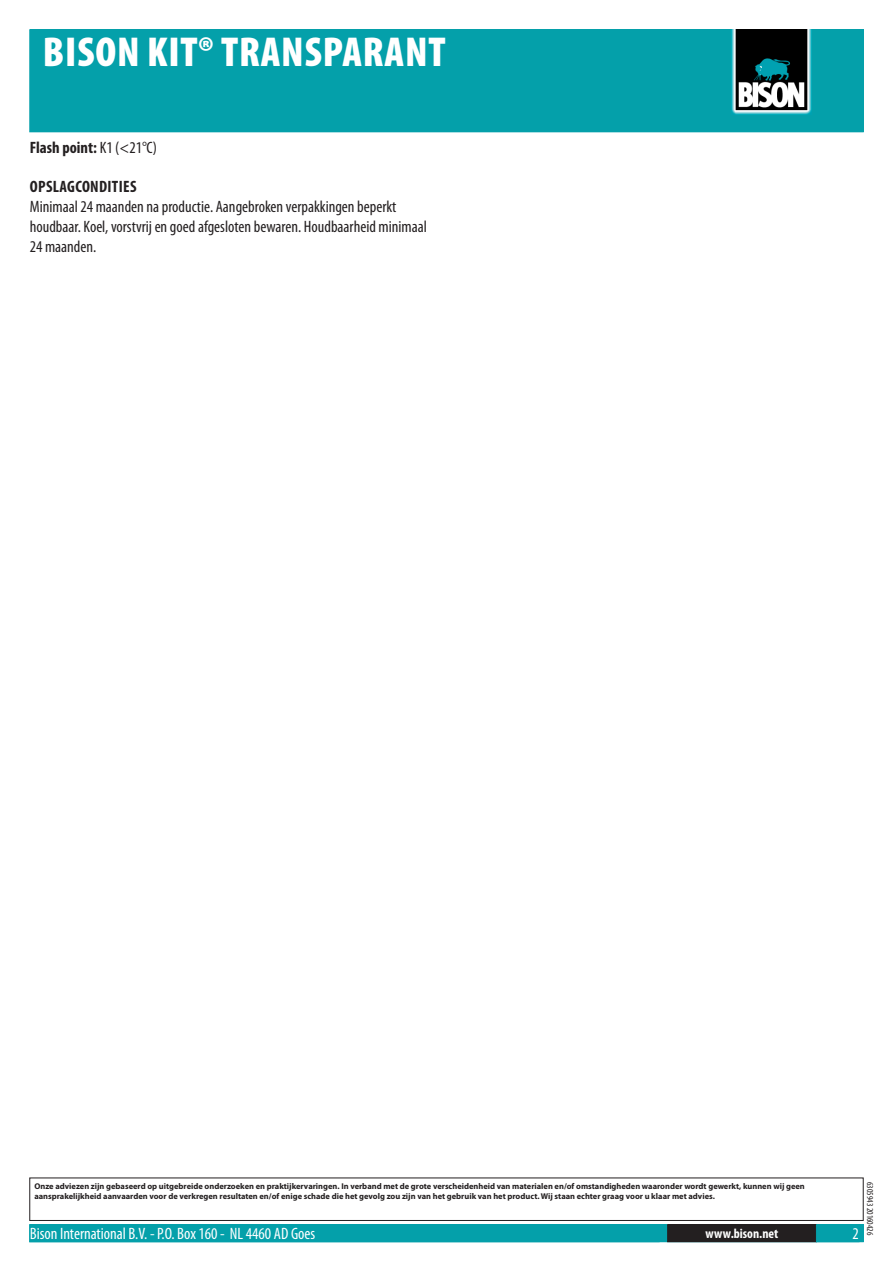
<style>
.page{position:relative;width:893px;height:1263px;background:#fff}
.page>*{position:absolute;margin:0;border:0;box-sizing:border-box;transform-origin:0 0}
.PageHeader{font:900 condensed 42px "Myriad Pro";letter-spacing:.02em;color:#fff}
.Regular{font:condensed 16.5px/19.8px "Myriad Pro";color:#231f20}
.ContactData{font:condensed 16.5px "Myriad Pro";color:#fff}
.Regular-2{font:700 condensed 16.5px "Myriad Pro";letter-spacing:.02em;color:#231f20}
.URL{font:700 condensed 13.5px "Myriad Pro";color:#fff}
.Revisie{font:condensed 9px "Myriad Pro";color:#231f20}
.Disclaimer{font:700 8.4px/10.1px "Myriad Pro";color:#231f20}
.s1{font-weight:400}
</style>
<div class="page">
<div style="left:30px;top:30px;width:833px;height:102px;background:#04a0aa"></div>
<div style="left:731px;top:30px;width:85px;height:85px;background:linear-gradient(to bottom,#05a7b3,#04a6b2)"></div>
<img style="left:731px;top:30px;width:80px;height:85px">
<div style="left:29px;top:1177px;width:835px;height:44px;border:1px solid #231f20"></div>
<div style="left:30px;top:1225px;width:833px;height:17px;background:#04a0aa"></div>
<div style="left:29px;top:1224px;width:835px;height:18px;border:1px solid #04a0aa"></div>
<div style="left:668px;top:1225px;width:148px;height:17px;background:#231f20"></div>
<div style="left:667px;top:1224px;width:150px;height:18px;border:1px solid #231f20"></div>
<p class="PageHeader" style="left:43px;top:25px;width:404px">BISON KIT® TRANSPARANT</p>
<p class="Regular-2" style="left:30px;top:137px;width:129px">Flash point: <span class="s1">K1 (&lt;21 °C)</span></p>
<p class="Regular-2" style="left:30px;top:176px;width:108px">Opslagcondities</p>
<p class="Regular" style="left:30px;top:197px;width:399px">Minimaal 24 maanden na productie. Aangebroken verpakkingen beperkt houdbaar. Koel, vorstvrij en goed afgesloten bewaren. Houdbaarheid minimaal<br>24 maanden.</p>
<p class="Disclaimer" style="left:34px;top:1181px;width:772px">Onze adviezen zijn gebaseerd op uitgebreide onderzoeken en praktijkervaringen. In verband met de grote verscheidenheid van materialen en/of omstandigheden waaronder wordt gewerkt, kunnen wij geen aansprakelijkheid aanvaarden voor de verkregen resultaten en/of enige schade die het gevolg zou zijn van het gebruik van het product. Wij staan echter graag voor u klaar met advies.</p>
<p class="ContactData" style="left:30px;top:1224px;width:287px">Bison International B.V. - P.O. Box 1 60 - NL 4460 AD Goes</p>
<p class="URL" style="left:706px;top:1225px;width:74px">www.bison.net</p>
<p class="Revisie" style="left:875px;top:1182px;width:55px;rotate:90deg">6305943 201 60426</p>
</div>
